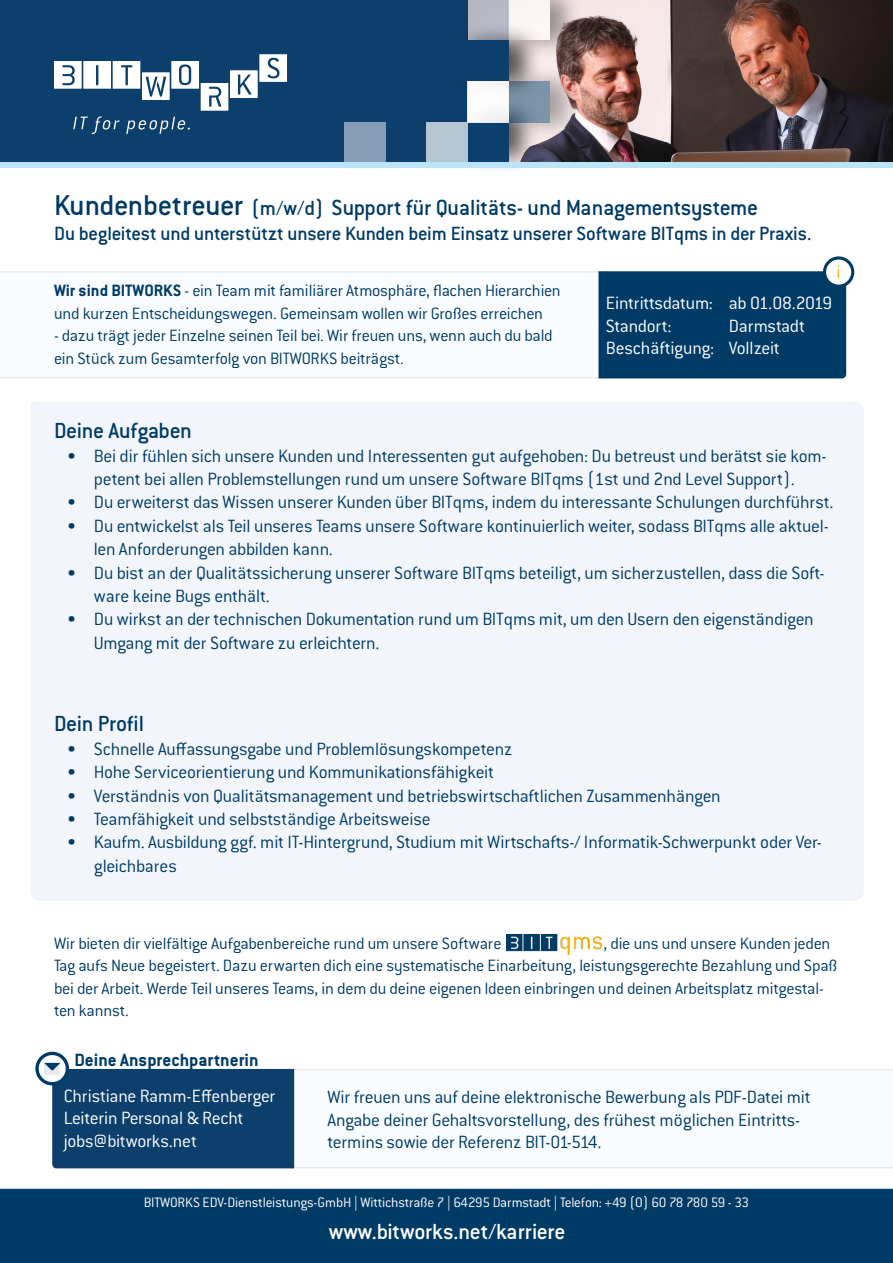
<style>
.page{position:relative;width:893px;height:1263px;background:#fff}
.page>*{position:absolute;margin:0;border:0;box-sizing:border-box;transform-origin:0 0}
.t1{font:500 24px "Conduit ITC Std";letter-spacing:-.015em;color:#003b66}
.t2{font:500 24px "Conduit ITC Std";color:#fff}
.t3{font:500 21px "Conduit ITC Std";letter-spacing:-.01em;color:#003b66}
.t4{font:300 19.5px/23.4px "Conduit ITC Std";letter-spacing:-.015em;color:#003b66}
.t5{font:300 19.5px "Conduit ITC Std";letter-spacing:-.015em;color:#fff}
.t6{font:700 19.5px "Conduit ITC Std";color:#003b66}
.t7{font:300 19.5px "Conduit ITC Std";letter-spacing:-.045em;color:#fff}
.t8{font:300 19.5px "Conduit ITC Std";color:#faaf18}
.t9{font:300 18px/22.5px "Conduit ITC Std";letter-spacing:-.015em;color:#003b66}
.t10{font:300 15px "Conduit ITC Std";letter-spacing:-.015em;color:#fff}
.s1{font-size:31.5px}
.s2{font-size:22.5px}
.s3{font-weight:700}
</style>
<div class="page">
<div style="left:0;top:1189px;width:893px;height:74px;background:#003b66"></div>
<svg style="left:294px;top:1069px;width:599px;height:99px"></svg>
<svg style="left:0;top:271px;width:598px;height:107px"></svg>
<svg style="left:35px;top:1052px;width:34px;height:33px"></svg>
<svg style="left:39px;top:1055px;width:27px;height:27px"></svg>
<svg style="left:44px;top:1063px;width:250px;height:105px;background:#215079"></svg>
<img style="left:506px;top:934px;width:96px;height:21px">
<div style="left:31px;top:402px;width:832px;height:498px;background:#f2f6fb"></div>
<div style="left:598px;top:271px;width:248px;height:107px;background:#003b66"></div>
<svg style="left:823px;top:256px;width:31px;height:32px"></svg>
<div style="left:826px;top:260px;width:25px;height:25px;background:#fff;border-radius:50%"></div>
<img style="left:540px;top:0;width:353px;height:162px">
<div style="left:0;top:0;width:468px;height:162px;background:#0c3f6c"></div>
<svg style="left:54px;top:54px;width:233px;height:80px"></svg>
<div style="left:461px;top:95px;width:79px;height:79px;background:#231f20;opacity:.75"></div>
<div style="left:468px;top:122px;width:41px;height:41px;background:#0c3f6c"></div>
<div style="left:427px;top:122px;width:41px;height:41px;background:#b5c5d2"></div>
<div style="left:344px;top:122px;width:42px;height:41px;background:#859eb5"></div>
<div style="left:505px;top:64px;width:78px;height:78px;background:#231f20;opacity:.75"></div>
<svg style="left:509px;top:81px;width:41px;height:41px"></svg>
<div style="left:505px;top:0;width:78px;height:60px;background:#231f20;opacity:.75"></div>
<div style="left:509px;top:0;width:41px;height:40px;background:#fbf5f5"></div>
<div style="left:454px;top:23px;width:88px;height:78px;background:#231f20;opacity:.75"></div>
<div style="left:458px;top:40px;width:51px;height:41px;background:#0c3f6c"></div>
<div style="left:468px;top:81px;width:41px;height:41px;background:#fff"></div>
<svg style="left:468px;top:0;width:41px;height:40px;background:#b0b2bd"></svg>
<div style="left:0;top:162px;width:893px;height:6px;background:#bce4f7"></div>
<p class="t1" style="left:54px;top:193px;width:706px"><span class="s1">Kundenbetreuer</span> <span class="s2">(m/w/d)</span> Support für Qualitäts- und Managementsysteme</p>
<p class="t3" style="left:54px;top:221px;width:759px">Du begleitest und unterstützt unsere Kunden beim Einsatz unserer Software BITqms in der Praxis.</p>
<p class="t8" style="left:837px;top:260px;width:6px">i</p>
<p class="t9" style="left:54px;top:279px;width:508px"><span class="s3">Wir sind BITWORKS</span> - ein Team mit familiärer Atmosphäre, flachen Hierarchien und kurzen Entscheidungswegen. Gemeinsam wollen wir Großes erreichen</p>
<p class="t9" style="left:54px;top:324px;width:500px">- dazu trägt jeder Einzelne seinen Teil bei. Wir freuen uns, wenn auch du bald ein Stück zum Gesamterfolg von BITWORKS beiträgst.</p>
<p class="t5" style="left:606px;top:291px;width:109px">Eintrittsdatum:</p>
<p class="t5" style="left:606px;top:314px;width:67px">Standort:</p>
<p class="t5" style="left:606px;top:336px;width:110px">Beschäftigung:</p>
<p class="t7" style="left:729px;top:291px;width:105px">ab 01.08.2019</p>
<p class="t5" style="left:729px;top:314px;width:78px">Darmstadt</p>
<p class="t5" style="left:729px;top:336px;width:52px">Vollzeit</p>
<p class="t1" style="left:54px;top:416px;width:139px">Deine Aufgaben</p>
<p class="t4" style="left:67px;top:443px;width:761px;text-align:center">• Bei dir fühlen sich unsere Kunden und Interessenten gut aufgehoben: Du betreust und berätst sie kom&shy;petent bei allen Problemstellungen rund um unsere Software BITqms (1st und 2nd Level Support).</p>
<p class="t4" style="left:67px;top:490px;width:768px">• Du erweiterst das Wissen unserer Kunden über BITqms, indem du interessante Schulungen durchführst.</p>
<p class="t4" style="left:94px;top:513px;width:737px;text-indent:-27px">• Du entwickelst als Teil unseres Teams unsere Software kontinuierlich weiter, sodass BITqms alle aktuel&shy;len Anforderungen abbilden kann.</p>
<p class="t4" style="left:94px;top:560px;width:732px;text-indent:-27px">• Du bist an der Qualitätssicherung unserer Software BITqms beteiligt, um sicherzustellen, dass die Soft&shy;ware keine Bugs enthält.</p>
<p class="t4" style="left:94px;top:607px;width:721px;text-indent:-27px">• Du wirkst an der technischen Dokumentation rund um BITqms mit, um den Usern den eigenständigen<br>Umgang mit der Software zu erleichtern.</p>
<p class="t1" style="left:54px;top:709px;width:92px">Dein Profil</p>
<p class="t4" style="left:67px;top:736px;width:447px">• Schnelle Auffassungsgabe und Problemlösungskompetenz</p>
<p class="t4" style="left:67px;top:760px;width:429px">• Hohe Serviceorientierung und Kommunikationsfähigkeit</p>
<p class="t4" style="left:67px;top:783px;width:656px">• Verständnis von Qualitätsmanagement und betriebswirtschaftlichen Zusammenhängen</p>
<p class="t4" style="left:67px;top:807px;width:365px">• Teamfähigkeit und selbstständige Arbeitsweise</p>
<p class="t4" style="left:94px;top:830px;width:730px;text-indent:-27px">• Kaufm. Ausbildung ggf. mit IT-Hintergrund, Studium mit Wirtschafts-/ Informatik-Schwerpunkt oder Ver&shy;gleichbares</p>
<p class="t9" style="left:54px;top:931px;width:785px;text-indent:549px">, die uns und unsere Kunden jeden Tag aufs Neue begeistert. Dazu erwarten dich eine systematische Einarbeitung, leistungsgerechte Bezahlung und Spaß bei der Arbeit. Werde Teil unseres Teams, in dem du deine eigenen Ideen einbringen und deinen Arbeitsplatz mitgestal&shy;ten kannst.</p>
<p class="t9" style="left:54px;top:931px;width:449px">Wir bieten dir vielfältige Aufgabenbereiche rund um unsere Software</p>
<p class="t6" style="left:74px;top:1048px;width:186px">Deine Ansprechpartnerin</p>
<p class="t5" style="left:64px;top:1084px;width:213px">Christiane Ramm-Effenberger</p>
<p class="t5" style="left:64px;top:1106px;width:181px">Leiterin Personal &amp; Recht</p>
<p class="t5" style="left:64px;top:1129px;width:135px">jobs@bitworks.net</p>
<p class="t4" style="left:327px;top:1085px;width:485px;line-height:22.5px">Wir freuen uns auf deine elektronische Bewerbung als PDF-Datei mit<br>Angabe deiner Gehaltsvorstellung, des frühest möglichen Eintritts&shy;termins sowie der Referenz BIT-01-514.</p>
<p class="t10" style="left:144px;top:1193px;width:607px">BITWORKS EDV-Dienstleistungs-GmbH | Wittichstraße 7 | 64295 Darmstadt | Telefon: +49 (0) 60 78 780 59 - 33</p>
<p class="t2" style="left:329px;top:1217px;width:238px">www.bitworks.net/karriere</p>
</div>
